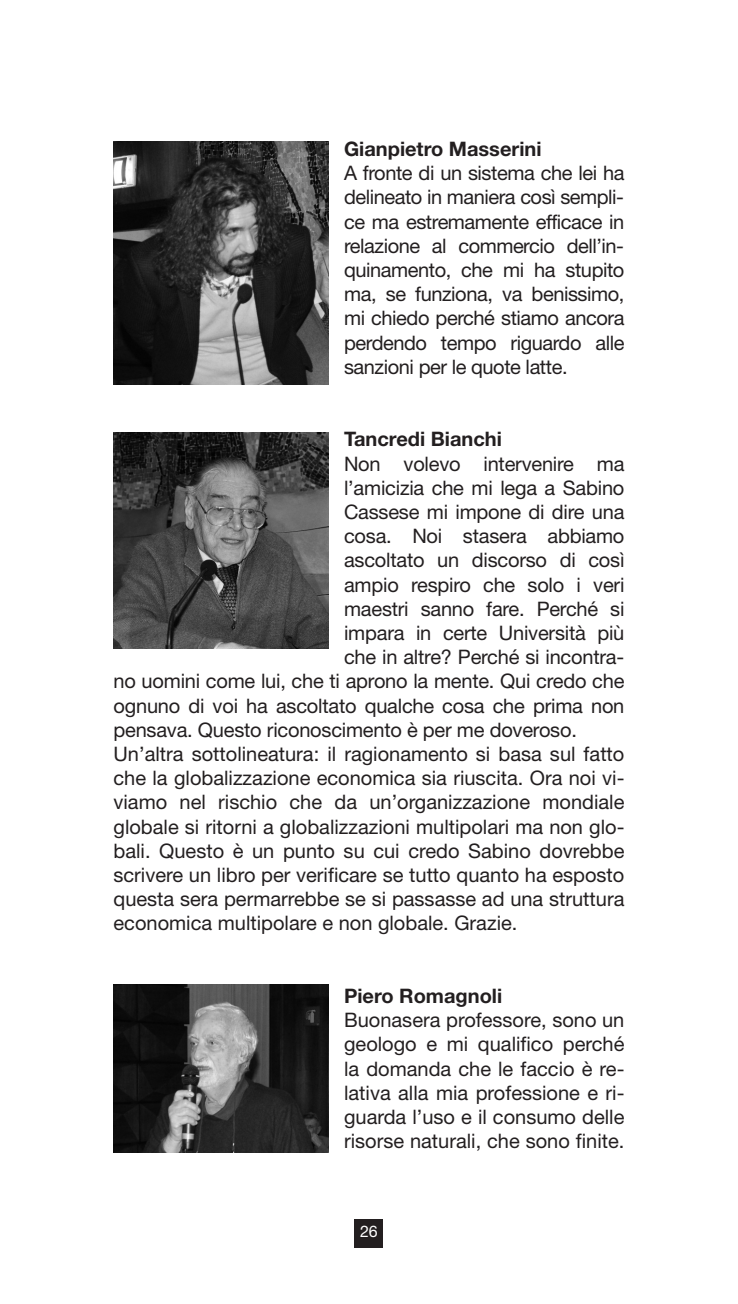
<style>
.page{position:relative;width:738px;height:1304px;background:#fff}
.page>*{position:absolute;margin:0;border:0;box-sizing:border-box;transform-origin:0 0}
.t1{font:20px/24.2px "Helvetica Neue";color:#231f20;text-align:justify}
.t2{font:700 20px "Helvetica Neue";color:#231f20}
.t3{font:16px "Helvetica Neue";color:#fff}
</style>
<div class="page">
<div style="left:354px;top:1219px;width:29px;height:28px;background:#231f20"></div>
<img style="left:113px;top:142px;width:215px;height:242px">
<img style="left:113px;top:432px;width:215px;height:216px">
<img style="left:113px;top:984px;width:215px;height:168px">
<p class="t2" style="left:344px;top:142px;width:199px">Gianpietro Masserini</p>
<p class="t1" style="left:344px;top:161px;width:282px">A fronte di un sistema che lei ha delineato in maniera così sempli&shy;ce ma estremamente efficace in relazione al commercio dell’in&shy;quinamento, che mi ha stupito ma, se funziona, va benissimo, mi chiedo perché stiamo ancora perdendo tempo riguardo alle sanzioni per le quote latte.</p>
<p class="t2" style="left:344px;top:432px;width:159px">Tancredi Bianchi</p>
<p class="t1" style="left:344px;top:451px;width:282px">Non volevo intervenire ma</p>
<p class="t1" style="left:344px;top:475px;width:281px">l’amicizia che mi lega a Sabino</p>
<p class="t1" style="left:344px;top:500px;width:282px">Cassese mi impone di dire una</p>
<p class="t1" style="left:344px;top:524px;width:282px">cosa. Noi stasera abbiamo</p>
<p class="t1" style="left:344px;top:548px;width:282px">ascoltato un discorso di così</p>
<p class="t1" style="left:344px;top:572px;width:282px">ampio respiro che solo i veri</p>
<p class="t1" style="left:344px;top:596px;width:282px">maestri sanno fare. Perché si</p>
<p class="t1" style="left:344px;top:621px;width:282px">impara in certe Università più</p>
<p class="t1" style="left:344px;top:645px;width:281px">che in altre? Perché si incontra-</p>
<p class="t1" style="left:113px;top:669px;width:512px">no uomini come lui, che ti aprono la mente. Qui credo che</p>
<p class="t1" style="left:113px;top:693px;width:512px">ognuno di voi ha ascoltato qualche cosa che prima non</p>
<p class="t1" style="left:113px;top:717px;width:464px">pensava. Questo riconoscimento è per me doveroso.</p>
<p class="t1" style="left:113px;top:742px;width:512px">Un’altra sottolineatura: il ragionamento si basa sul fatto</p>
<p class="t1" style="left:113px;top:766px;width:512px">che la globalizzazione economica sia riuscita. Ora noi vi-</p>
<p class="t1" style="left:113px;top:790px;width:512px">viamo nel rischio che da un’organizzazione mondiale</p>
<p class="t1" style="left:113px;top:814px;width:512px">globale si ritorni a globalizzazioni multipolari ma non glo-</p>
<p class="t1" style="left:113px;top:838px;width:512px">bali. Questo è un punto su cui credo Sabino dovrebbe</p>
<p class="t1" style="left:113px;top:863px;width:512px">scrivere un libro per verificare se tutto quanto ha esposto</p>
<p class="t1" style="left:113px;top:887px;width:512px">questa sera permarrebbe se si passasse ad una struttura</p>
<p class="t1" style="left:113px;top:911px;width:405px">economica multipolare e non globale. Grazie.</p>
<p class="t2" style="left:344px;top:989px;width:159px">Piero Romagnoli</p>
<p class="t1" style="left:344px;top:1008px;width:282px">Buonasera professore, sono un geologo e mi qualifico perché la domanda che le faccio è re&shy;lativa alla mia professione e ri&shy;guarda l’uso e il consumo delle risorse naturali, che sono finite.</p>
<p class="t3" style="left:360px;top:1226px;width:19px">26</p>
</div>
